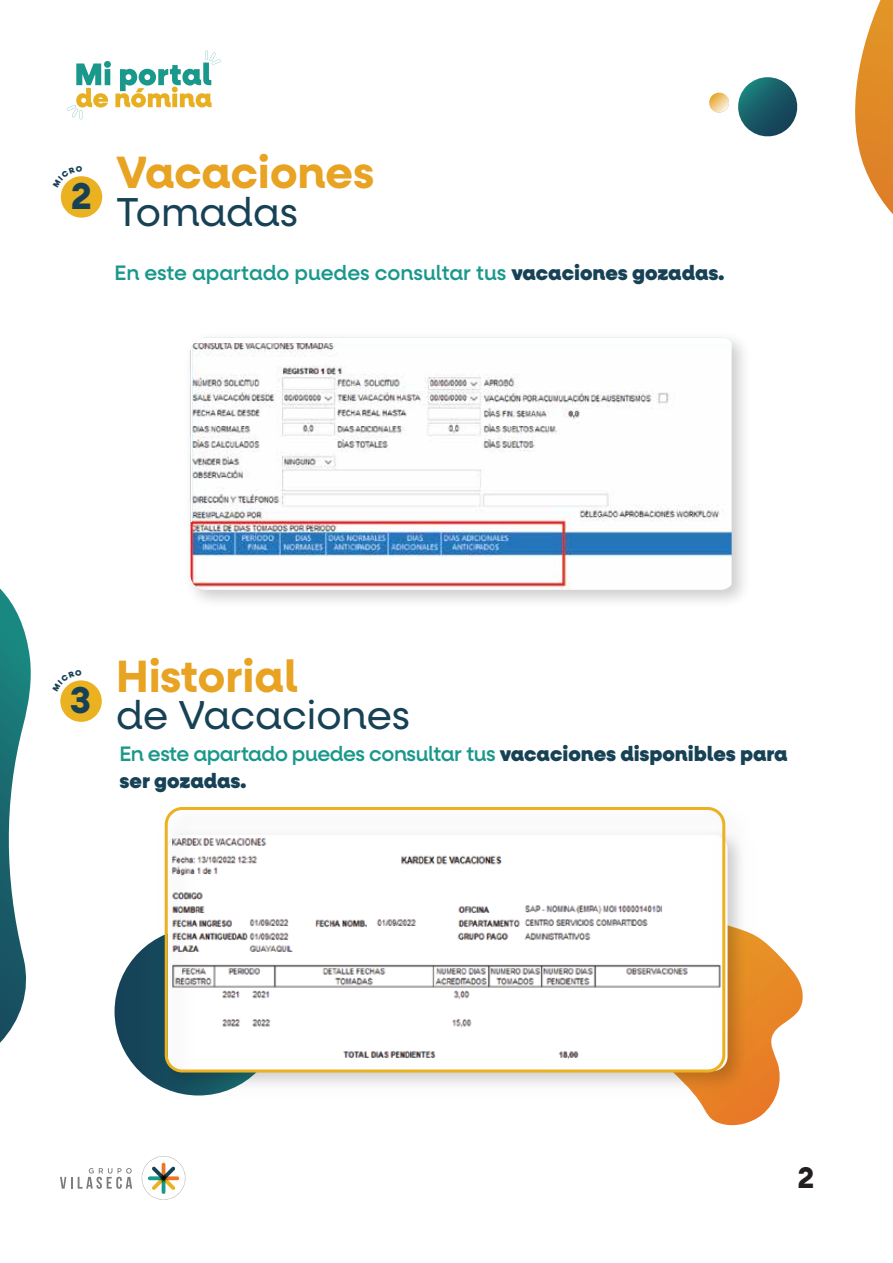
<style>
.page{position:relative;width:893px;height:1263px;background:#fff}
.page>*{position:absolute;margin:0;border:0;box-sizing:border-box;transform-origin:0 0}
.t1{font:700 45.45px "Neulis Alt";color:#e8a323}
.t2{font:40.5px "Neulis Alt";color:#174155}
.t3{font:700 37.5px "Neulis Alt";color:#174155}
.t4{font:700 30px "Neulis Alt";color:#231f20}
.t5{font:900 21px/27.2px "Neulis Alt";color:#174155}
.t6{font:500 21px "Neulis Alt";color:#19988b}
.s1{font-weight:900;color:#174155}
.s2{font-weight:500;color:#19988b}
</style>
<div class="page">
<svg style="left:855px;top:0;width:38px;height:214px"></svg>
<svg style="left:0;top:588px;width:31px;height:455px"></svg>
<svg style="left:702px;top:938px;width:101px;height:188px"></svg>
<div style="left:115px;top:927px;width:167px;height:168px;background:#154459;border-radius:84px"></div>
<svg style="left:140px;top:1154px;width:47px;height:48px"></svg>
<svg style="left:142px;top:1156px;width:43px;height:44px"></svg>
<svg style="left:60px;top:1168px;width:72px;height:21px"></svg>
<svg style="left:709px;top:77px;width:89px;height:60px"></svg>
<div style="left:61px;top:176px;width:41px;height:42px;background:#eab120;border-radius:50%"></div>
<div style="left:60px;top:680px;width:42px;height:42px;background:#eab120;border-radius:50%"></div>
<img style="left:191px;top:342px;width:541px;height:248px">
<hr style="left:191px;top:338px;width:1px;height:183px;background:#fff">
<img style="left:153px;top:807px;width:606px;height:299px">
<div style="left:165px;top:807px;width:560px;height:265px;border:3px solid #ebb120;border-radius:16px"></div>
<svg style="left:67px;top:51px;width:154px;height:68px"></svg>
<svg style="left:63px;top:680px;width:19px;height:11px"></svg>
<svg style="left:63px;top:176px;width:19px;height:11px"></svg>
<h3 class="t3" style="left:71px;top:174px;width:23px">2</h3>
<h1 class="t1" style="left:116px;top:145px;width:260px">Vacaciones</h1>
<h2 class="t2" style="left:116px;top:189px;width:184px">Tomadas</h2>
<p class="t6" style="left:115px;top:261px;width:611px">En este apartado puedes consultar tus <span class="s1">vacaciones gozadas.</span></p>
<h3 class="t3" style="left:70px;top:678px;width:23px">3</h3>
<h1 class="t1" style="left:116px;top:649px;width:183px">Historial</h1>
<h2 class="t2" style="left:116px;top:692px;width:295px">de Vacaciones</h2>
<p class="t5" style="left:119px;top:741px;width:670px"><span class="s2">En este apartado puedes consultar tus</span> vacaciones disponibles para ser gozadas.</p>
<h3 class="t4" style="left:797px;top:1159px;width:18px">2</h3>
</div>
